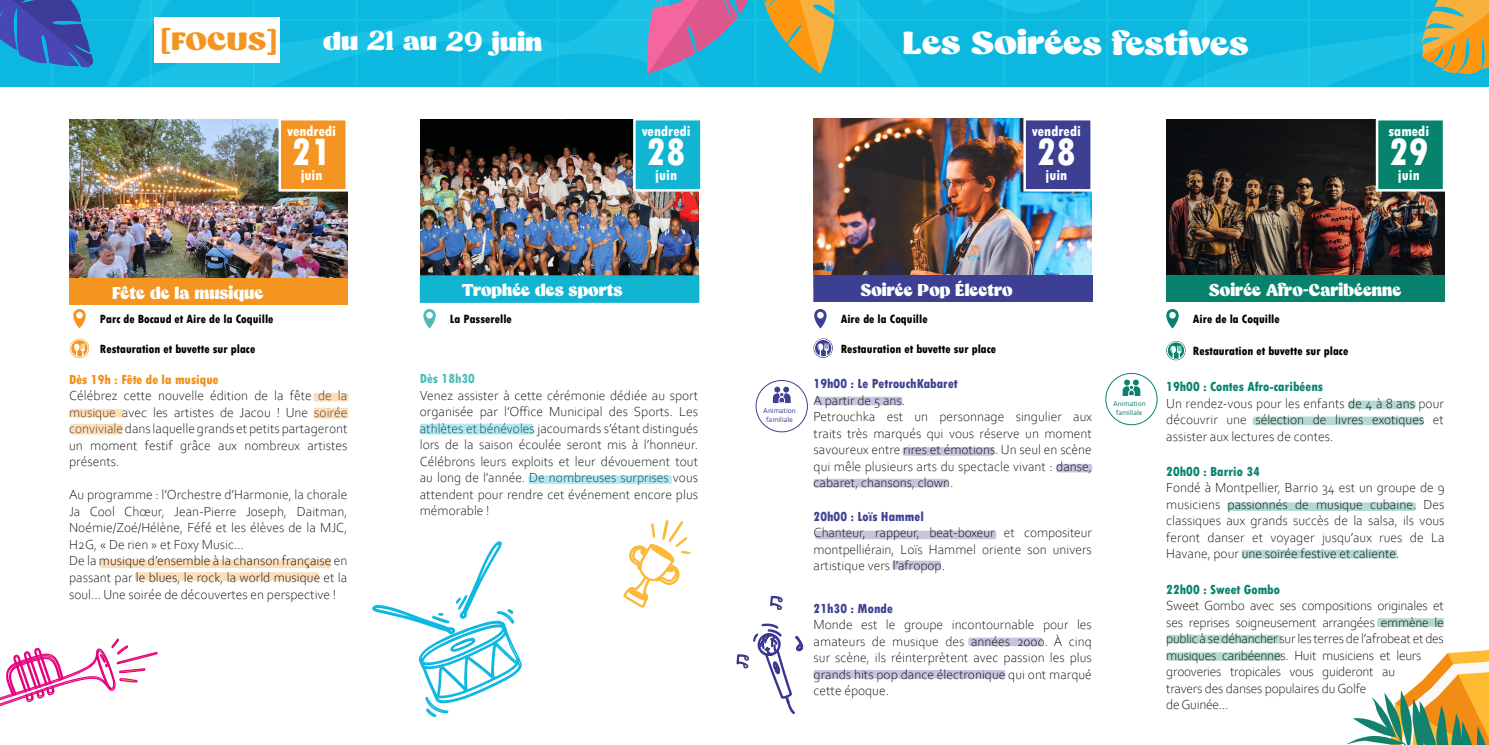
<style>
.page{position:relative;width:1489px;height:745px;background:#fff}
.page>*{position:absolute;margin:0;border:0;box-sizing:border-box;transform-origin:0 0}
.t1{font:800 condensed 40px "Tw Cen";color:#fff}
.t2{font:900 35px "Capuche Trial";color:#fff;scale:1.14 1}
.t3{font:900 27.5px "Capuche Trial";letter-spacing:-.005em;color:#fff;scale:1.14 1}
.t4{font:900 27.5px "Capuche Trial";letter-spacing:-.005em;color:#f49522;scale:1.14 1}
.t5{font:900 18.75px "Capuche Trial";color:#fff}
.t6{font:800 condensed 15px "Tw Cen";color:#fff}
.t7{font:300 13.75px/16.5px "Corbel";color:#000;text-align:justify}
.t8{font:300 13.75px/16.5px "Corbel";letter-spacing:-.02em;color:#000}
.t9{font:800 condensed 13.75px "Tw Cen";color:#07836d}
.t10{font:800 condensed 13.75px "Tw Cen";color:#3d4092}
.t11{font:800 condensed 13.75px "Tw Cen";color:#f28c14}
.t12{font:800 condensed 13.75px "Tw Cen";color:#51bbb9}
.t13{font:800 condensed 12.5px "Tw Cen";color:#000}
.t14{font:7.5px/9px "Corbel";color:#3f4091;text-align:center}
.t15{font:7.5px/9px "Corbel";color:#07836d;text-align:center}
.s1{font-family:"Richard Samuels";font-weight:400}
</style>
<div class="page">
<svg style="left:0;top:0;width:921px;height:86px;fill:#0db8e0"></svg>
<svg style="left:921px;top:0;width:567px;height:86px;fill:#0db8e0"></svg>
<svg style="left:1420px;top:0;width:68px;height:75px"></svg>
<svg style="left:0;top:0;width:95px;height:69px"></svg>
<svg style="left:646px;top:0;width:189px;height:74px"></svg>
<img style="left:69px;top:120px;width:278px;height:158px">
<div style="left:69px;top:278px;width:278px;height:26px;background:#f49522"></div>
<img style="left:1166px;top:119px;width:278px;height:156px">
<img style="left:813px;top:119px;width:278px;height:156px">
<img style="left:420px;top:119px;width:278px;height:156px">
<div style="left:420px;top:275px;width:279px;height:27px;background:#12b5d1;border:1px solid #12b5d1"></div>
<div style="left:278px;top:118px;width:70px;height:73px;background:#f49523;border:2px solid #fff"></div>
<div style="left:633px;top:118px;width:69px;height:73px;background:#12b5d1;border:2px solid #fff"></div>
<div style="left:1023px;top:118px;width:69px;height:73px;background:#3d4092;border:2px solid #fff"></div>
<div style="left:1375px;top:118px;width:70px;height:73px;background:#07836d;border:2px solid #fff"></div>
<svg style="left:814px;top:309px;width:12px;height:19px"></svg>
<div style="left:817px;top:311px;width:6px;height:7px;background:#fff;border-radius:50%"></div>
<svg style="left:423px;top:309px;width:12px;height:19px"></svg>
<svg style="left:426px;top:311px;width:7px;height:7px"></svg>
<svg style="left:73px;top:309px;width:13px;height:19px"></svg>
<svg style="left:76px;top:311px;width:7px;height:7px"></svg>
<svg style="left:1166px;top:309px;width:12px;height:19px"></svg>
<svg style="left:1169px;top:311px;width:6px;height:7px"></svg>
<div style="left:1056px;top:463px;width:36px;height:9px;background:#c5c6de;border-radius:2px"></div>
<div style="left:813px;top:478px;width:135px;height:9px;background:#c5c6de;border-radius:2px"></div>
<div style="left:815px;top:530px;width:181px;height:9px;background:#c5c6de;border-radius:2px"></div>
<svg style="left:1166px;top:651px;width:115px;height:9px"></svg>
<div style="left:1166px;top:634px;width:115px;height:9px;background:#b5dad3;border-radius:2px"></div>
<div style="left:1376px;top:617px;width:67px;height:9px;background:#b5dad3"></div>
<div style="left:1241px;top:549px;width:155px;height:9px;background:#b5dad3;border-radius:2px"></div>
<div style="left:1227px;top:502px;width:188px;height:8px;background:#b5dad3;border-radius:2px"></div>
<div style="left:1252px;top:416px;width:171px;height:9px;background:#b5dad3;border-radius:2px"></div>
<div style="left:902px;top:447px;width:91px;height:8px;background:#c5c6de;border-radius:2px"></div>
<div style="left:815px;top:396px;width:87px;height:9px;background:#c5c6de;border-radius:2px"></div>
<div style="left:968px;top:637px;width:74px;height:8px;background:#c5c6de;border-radius:2px"></div>
<div style="left:892px;top:560px;width:48px;height:9px;background:#c5c6de;border-radius:2px"></div>
<div style="left:813px;top:669px;width:192px;height:9px;background:#c5c6de;border-radius:2px"></div>
<div style="left:1348px;top:400px;width:67px;height:9px;background:#b5dad3;border-radius:2px"></div>
<div style="left:813px;top:275px;width:279px;height:26px;background:#3d4092"></div>
<div style="left:1166px;top:275px;width:278px;height:26px;background:#07836d"></div>
<div style="left:135px;top:572px;width:184px;height:8px;background:#fbdfbd;border-radius:2px"></div>
<div style="left:100px;top:559px;width:231px;height:8px;background:#fbdfbd;border-radius:2px"></div>
<div style="left:154px;top:18px;width:126px;height:45px;background:#fff"></div>
<div style="left:313px;top:392px;width:35px;height:9px;background:#fbdfbd;border-radius:2px"></div>
<div style="left:69px;top:408px;width:54px;height:9px;background:#fbdfbd;border-radius:2px"></div>
<div style="left:70px;top:423px;width:53px;height:11px;background:#fbdfbd;border-radius:2px"></div>
<div style="left:313px;top:407px;width:35px;height:11px;background:#fbdfbd;border-radius:2px"></div>
<div style="left:420px;top:423px;width:113px;height:11px;background:#b4e8f1;border-radius:2px"></div>
<div style="left:528px;top:475px;width:143px;height:8px;background:#b4e8f1;border-radius:2px"></div>
<svg style="left:772px;top:386px;width:18px;height:17px"></svg>
<div style="left:755px;top:380px;width:52px;height:52px;border:1px solid #3f4091;border-radius:50%"></div>
<svg style="left:1122px;top:379px;width:18px;height:17px"></svg>
<div style="left:1105px;top:372px;width:52px;height:53px;border:1px solid #07836d;border-radius:50%"></div>
<svg style="left:0;top:559px;width:158px;height:148px"></svg>
<svg style="left:1347px;top:649px;width:141px;height:95px"></svg>
<svg style="left:623px;top:520px;width:68px;height:88px"></svg>
<svg style="left:770px;top:595px;width:13px;height:15px"></svg>
<svg style="left:736px;top:623px;width:68px;height:92px"></svg>
<svg style="left:372px;top:541px;width:150px;height:176px"></svg>
<svg style="left:70px;top:338px;width:19px;height:20px"></svg>
<svg style="left:813px;top:338px;width:20px;height:20px"></svg>
<svg style="left:1166px;top:341px;width:19px;height:19px"></svg>
<h3 class="t4" style="left:160px;top:25px;width:105px">[FOCUS]</h3>
<h3 class="t3" style="left:323px;top:26px;width:194px">du <span class="s1">21</span> au <span class="s1">29</span> juin</h3>
<h2 class="t2" style="left:902px;top:23px;width:305px">Les Soirées festives</h2>
<p class="t6" style="left:287px;top:122px;width:51px">vendredi</p>
<h1 class="t1" style="left:292px;top:128px;width:41px">21</h1>
<p class="t6" style="left:301px;top:166px;width:23px">juin</p>
<p class="t6" style="left:641px;top:122px;width:51px">vendredi</p>
<h1 class="t1" style="left:646px;top:128px;width:41px">28</h1>
<p class="t6" style="left:655px;top:166px;width:23px">juin</p>
<p class="t6" style="left:1031px;top:122px;width:51px">vendredi</p>
<h1 class="t1" style="left:1036px;top:128px;width:41px">28</h1>
<p class="t6" style="left:1045px;top:166px;width:23px">juin</p>
<p class="t6" style="left:1388px;top:122px;width:42px">samedi</p>
<h1 class="t1" style="left:1389px;top:128px;width:41px">29</h1>
<p class="t6" style="left:1397px;top:166px;width:23px">juin</p>
<h3 class="t5" style="left:112px;top:281px;width:153px">Fête de la musique</h3>
<h3 class="t5" style="left:462px;top:279px;width:162px">Trophée des sports</h3>
<h3 class="t5" style="left:860px;top:279px;width:154px">Soirée Pop Électro</h3>
<h3 class="t5" style="left:1208px;top:279px;width:194px">Soirée Afro-Caribéenne</h3>
<p class="t13" style="left:100px;top:311px;width:175px">Parc de Bocaud et Aire de la Coquille</p>
<p class="t13" style="left:100px;top:341px;width:157px">Restauration et buvette sur place</p>
<p class="t13" style="left:450px;top:311px;width:64px">La Passerelle</p>
<p class="t13" style="left:840px;top:311px;width:88px">Aire de la Coquille</p>
<p class="t13" style="left:1192px;top:311px;width:88px">Aire de la Coquille</p>
<p class="t13" style="left:840px;top:341px;width:157px">Restauration et buvette sur place</p>
<p class="t13" style="left:1192px;top:344px;width:157px">Restauration et buvette sur place</p>
<p class="t11" style="left:69px;top:371px;width:151px">Dès 19h : Fête de la musique</p>
<p class="t7" style="left:69px;top:386px;width:280px">Célébrez cette nouvelle édition de la fête de la musique avec les artistes de Jacou ! Une soirée conviviale dans laquelle grands et petits partageront un moment festif grâce aux nombreux artistes présents.</p>
<p class="t7" style="left:69px;top:485px;width:280px;text-align:left">Au programme : l’Orchestre d’Harmonie, la chorale Ja Cool Chœur, Jean-Pierre Joseph, Daitman, Noémie/Zoé/Hélène, Féfé et les élèves de la MJC, H2G, « De rien » et Foxy Music…<br>De la musique d’ensemble à la chanson française en passant par le blues, le rock, la world musique et la soul… Une soirée de découvertes en perspective !</p>
<p class="t12" style="left:420px;top:370px;width:57px">Dès 18h30</p>
<p class="t7" style="left:420px;top:386px;width:280px">Venez assister à cette cérémonie dédiée au sport organisée par l’Office Municipal des Sports. Les athlètes et bénévoles jacoumards s’étant distingués lors de la saison écoulée seront mis à l’honneur.<br>Célébrons leurs exploits et leur dévouement tout au long de l’année. De nombreuses surprises vous attendent pour rendre cet événement encore plus mémorable !</p>
<p class="t14" style="left:763px;top:406px;width:34px">Animation familiale</p>
<p class="t10" style="left:813px;top:375px;width:146px">19h00 : Le PetrouchKabaret</p>
<p class="t7" style="left:813px;top:391px;width:280px;text-align:left">A partir de 5 ans.<br>Petrouchka est un personnage singulier aux traits très marqués qui vous réserve un moment savoureux entre rires et émotions. Un seul en scène qui mêle plusieurs arts du spectacle vivant : danse, cabaret, chansons, clown.</p>
<p class="t10" style="left:813px;top:507px;width:112px">20h00 : Loïs Hammel</p>
<p class="t7" style="left:813px;top:523px;width:280px">Chanteur, rappeur, beat-boxeur et compositeur montpelliérain, Loïs Hammel oriente son univers artistique vers l’afropop.</p>
<p class="t10" style="left:813px;top:599px;width:81px">21h30 : Monde</p>
<p class="t7" style="left:813px;top:615px;width:280px">Monde est le groupe incontournable pour les amateurs de musique des années 2000. À cinq sur scène, ils réinterprètent avec passion les plus grands hits pop dance électronique qui ont marqué cette époque.</p>
<p class="t15" style="left:1112px;top:399px;width:34px">Animation familiale</p>
<p class="t9" style="left:1166px;top:378px;width:158px">19h00 : Contes Afro-caribéens</p>
<p class="t7" style="left:1166px;top:394px;width:279px">Un rendez-vous pour les enfants de 4 à 8 ans pour découvrir une sélection de livres exotiques et assister aux lectures de contes.</p>
<p class="t9" style="left:1166px;top:463px;width:95px">20h00 : Barrio 34</p>
<p class="t7" style="left:1166px;top:478px;width:280px">Fondé à Montpellier, Barrio 34 est un groupe de 9 musiciens passionnés de musique cubaine. Des classiques aux grands succès de la salsa, ils vous feront danser et voyager jusqu’aux rues de La Havane, pour une soirée festive et caliente.</p>
<p class="t9" style="left:1166px;top:581px;width:115px">22h00 : Sweet Gombo</p>
<p class="t8" style="left:1166px;top:596px;width:279px">Sweet Gombo avec ses compositions originales et ses reprises soigneusement arrangées emmène le public à se déhancher sur les terres de l’afrobeat et des musiques caribéennes. Huit musiciens et leurs grooveries tropicales vous guideront au<br>travers des danses populaires du Golfe<br>de Guinée…</p>
</div>
